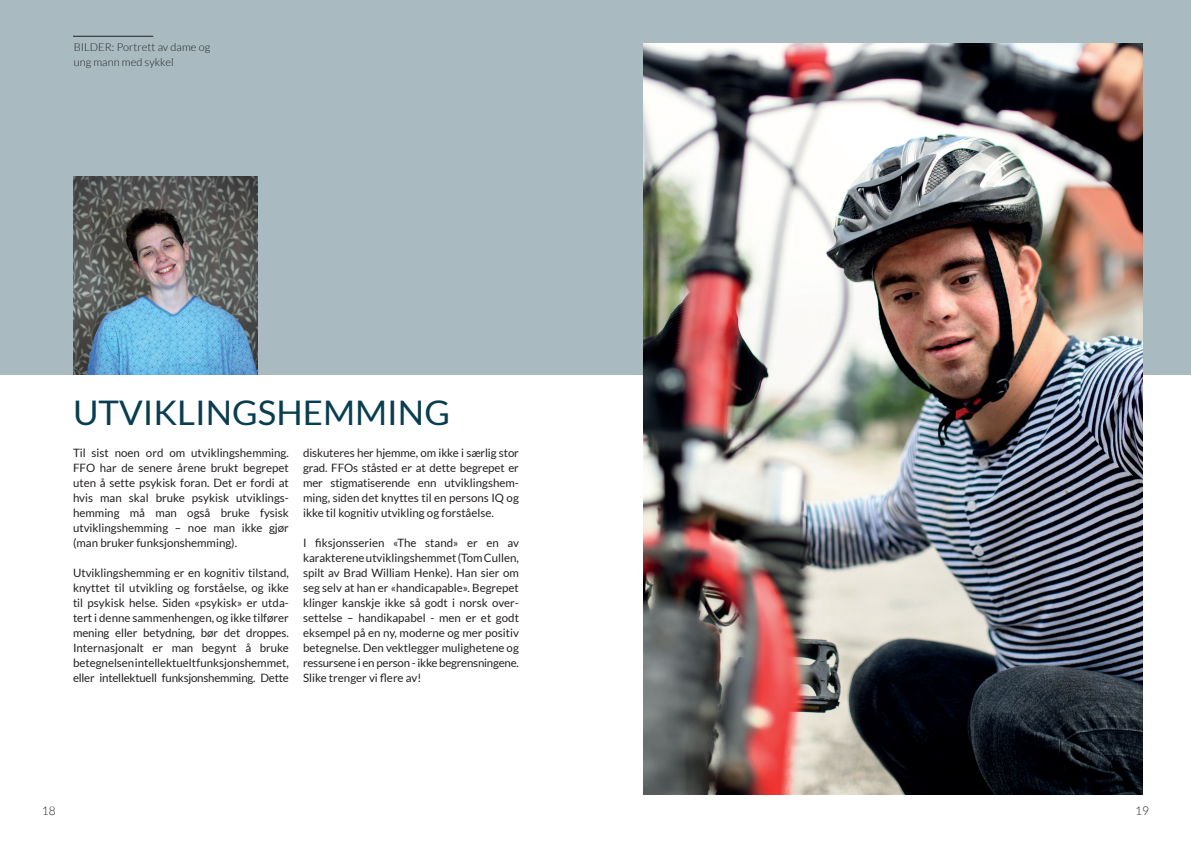
<style>
.page{position:relative;width:1191px;height:842px;background:#fff}
.page>*{position:absolute;margin:0;border:0;box-sizing:border-box;transform-origin:0 0}
.t1{font:33.9px "Lato";color:#093d50}
.t2{font:300 12px "Lato";color:#231f20}
.t3{font:11.5px/15px "Lato";color:#231f20;text-align:justify}
.t4{font:300 11px/15px "Lato";letter-spacing:.005em;color:#231f20}
</style>
<div class="page">
<div style="left:0;top:0;width:1191px;height:374px;background:#a9bbc1"></div>
<img style="left:643px;top:43px;width:499px;height:752px">
<img style="left:73px;top:176px;width:184px;height:198px">
<hr style="left:73px;top:36px;width:80px;height:1px;background:#231f20">
<p class="t4" style="left:74px;top:39px;width:138px">BILDER: Portrett av dame og ung mann med sykkel</p>
<h1 class="t1" style="left:73px;top:393px;width:378px">UTVIKLINGSHEMMING</h1>
<p class="t3" style="left:73px;top:445px;width:217px">Til sist noen ord om utviklingshemming.<br>FFO har de senere årene brukt begrepet uten å sette psykisk foran. Det er fordi at hvis man skal bruke psykisk utviklings&shy;hemming må man også bruke fysisk utviklingshemming – noe man ikke gjør (man bruker funksjonshemming).</p>
<p class="t3" style="left:73px;top:565px;width:217px">Utviklingshemming er en kognitiv tilstand, knyttet til utvikling og forståelse, og ikke til psykisk helse. Siden «psykisk» er utda&shy;tert i denne sammenhengen, og ikke tilfører mening eller betydning, bør det droppes.<br>Internasjonalt er man begynt å bruke betegnelsen intellektuelt funksjonshemmet, eller intellektuell funksjonshemming. Dette</p>
<p class="t3" style="left:303px;top:445px;width:217px">diskuteres her hjemme, om ikke i særlig stor grad. FFOs ståsted er at dette begrepet er mer stigmatiserende enn utviklingshem&shy;ming, siden det knyttes til en persons IQ og ikke til kognitiv utvikling og forståelse.</p>
<p class="t3" style="left:303px;top:535px;width:217px">I fiksjonsserien «The stand» er en av karakterene utviklingshemmet (Tom Cullen, spilt av Brad William Henke). Han sier om seg selv at han er «handicapable». Begrepet klinger kanskje ikke så godt i norsk over&shy;settelse – handikapabel - men er et godt eksempel på en ny, moderne og mer positiv betegnelse. Den vektlegger mulighetene og ressursene i en person - ikke begrensningene.<br>Slike trenger vi flere av!</p>
<p class="t2" style="left:42px;top:804px;width:15px">18</p>
<p class="t2" style="left:1135px;top:804px;width:15px">19</p>
</div>
